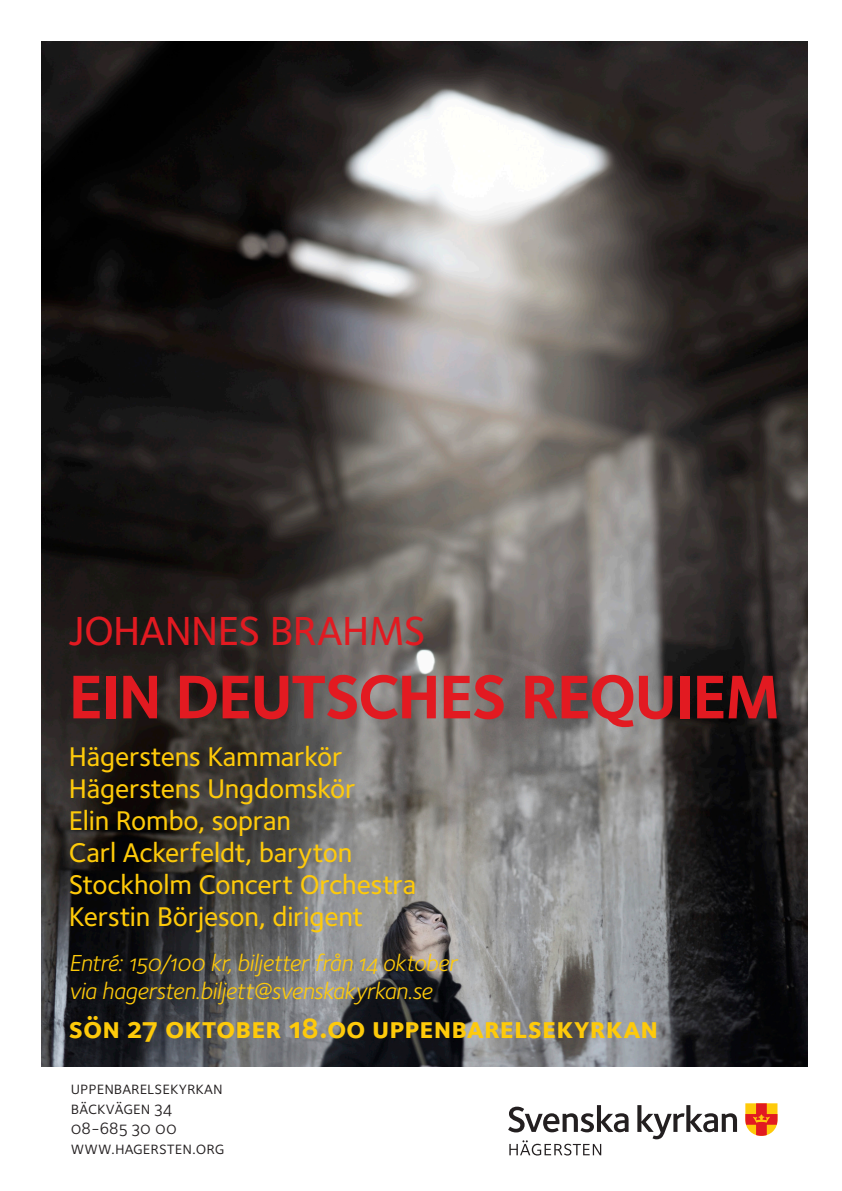
<style>
.page{position:relative;width:842px;height:1191px;background:#fff}
.page>*{position:absolute;margin:0;border:0;box-sizing:border-box;transform-origin:0 0}
.Rubrik_röd{font:63.8px "Foundry Sterling Bold OSF";letter-spacing:-.02em;color:#e21a21}
.Liten_rubrik_röd{font:42px "Foundry Sterling Medium OSF";letter-spacing:-.015em;color:#e21a21}
.Datum_tid_och_plats{font:30px "Foundry Sterling Bold Expert";color:#feca0a}
.Rubrik_röd-2{font:500 28px/32px "Foundry Sterling";letter-spacing:-.005em;color:#feca0a}
.Extra_information{font:24px/28px "Foundry Sterling Book Italic OSF";letter-spacing:-.02em;color:#feca0a}
.Avsändare{font:18px "Foundry Sterling Book Expert";color:#231f20}
</style>
<div class="page">
<svg style="left:509px;top:1140px;width:92px;height:15px"></svg>
<svg style="left:508px;top:1105px;width:120px;height:27px"></svg>
<svg style="left:637px;top:1105px;width:100px;height:34px"></svg>
<svg style="left:745px;top:1103px;width:32px;height:32px"></svg>
<img style="left:42px;top:41px;width:765px;height:1025px">
<p class="Liten_rubrik_röd" style="left:69px;top:606px;width:358px">JOHANNES BRAHMS</p>
<p class="Rubrik_röd" style="left:69px;top:659px;width:713px">EIN DEUTSCHES REQUIEM</p>
<p class="Rubrik_röd-2" style="left:69px;top:740px;width:349px">Hägerstens Kammarkör<br>Hägerstens Ungdomskör<br>Elin Rombo, sopran<br>Carl Ackerfeldt, baryton<br>Stockholm Concert Orchestra<br>Kerstin Börjeson, dirigent</p>
<p class="Extra_information" style="left:69px;top:948px;width:390px">Entré: 150/100 kr, biljetter från 14 oktober via hagersten.biljett@svenskakyrkan.se</p>
<p class="Datum_tid_och_plats" style="left:69px;top:1010px;width:591px">sön 27 oktober 18.00 uppenbarelsekyrkan</p>
<p class="Avsändare" style="left:71px;top:1077px;width:153px">uppenbarelsekyrkan</p>
<p class="Avsändare" style="left:71px;top:1097px;width:103px">bäckvägen 34</p>
<p class="Avsändare" style="left:71px;top:1117px;width:107px">08-685 30 00</p>
<p class="Avsändare" style="left:71px;top:1137px;width:155px">www.hagersten.org</p>
</div>
